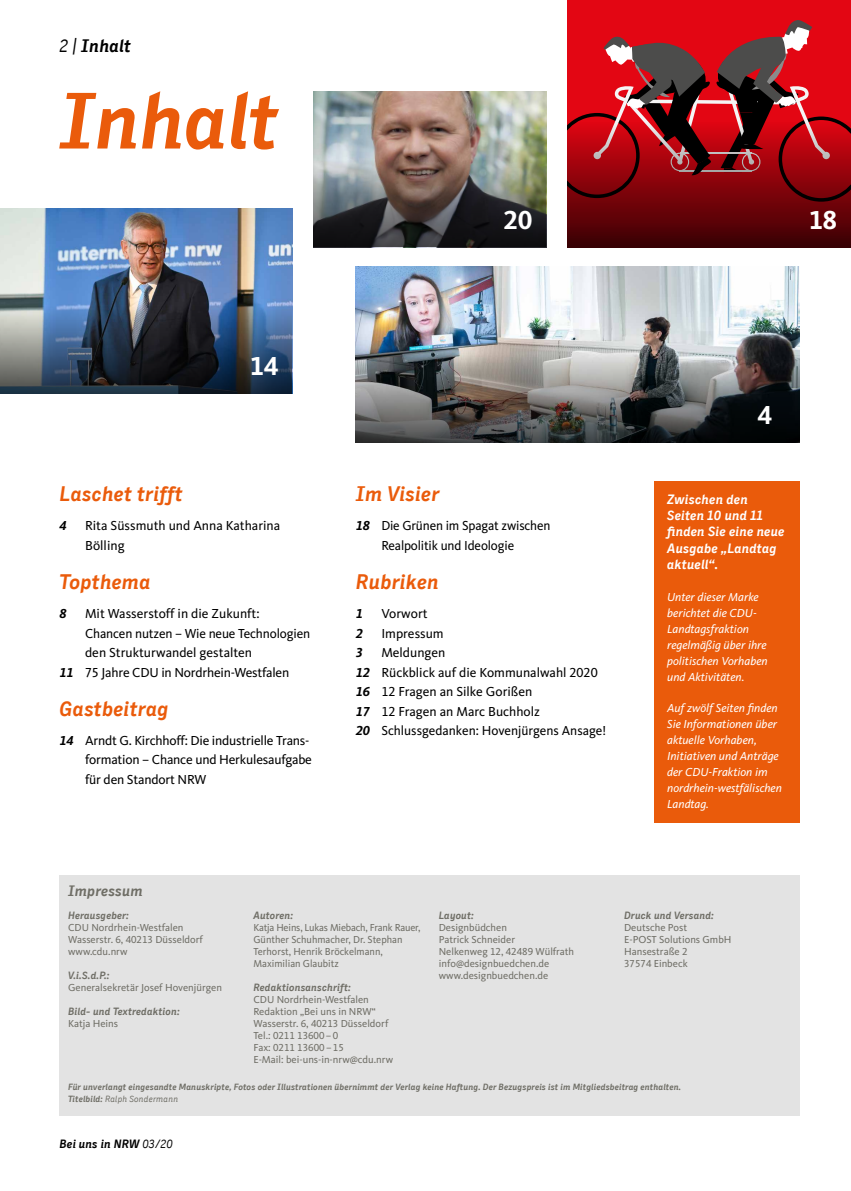
<style>
.page{position:relative;width:851px;height:1191px;background:#fff}
.page>*{position:absolute;margin:0;border:0;box-sizing:border-box;transform-origin:0 0}
.t1{font:700 27px "CDU Kievit Tab";color:#fff}
.t2{font:italic 700 21px "CDU Skopex";color:#ea5b0b}
.t3{font:italic 700 18px "CDU Skopex";color:#000}
.t4{font:italic 700 15px "CDU Skopex";color:#6f6e66}
.t5{font:13.5px/19.5px "CDU Kievit Tab";letter-spacing:-.005em;color:#000}
.t6{font:italic 700 13.5px/16.2px "CDU Skopex";color:#fff}
.t7{font:italic 700 13.5px "CDU Kievit Tab";color:#000}
.t8{font:italic 12px/15.9px "CDU Kievit Tab";color:#fff}
.t9{font:italic 700 12px "CDU Skopex";color:#000}
.t10{font:10.5px/12px "CDU Kievit Tab";color:#6f6e66}
.t11{font:italic 700 10.5px "CDU Skopex";color:#6f6e66}
.t12{font:italic 700 9px/12px "CDU Skopex";color:#6f6e66}
.s1{font-weight:400}
.s2{font-weight:700;font-style:italic}
</style>
<div class="page">
<div style="left:567px;top:0;width:283px;height:247px;background:#e30613"></div>
<img style="left:313px;top:91px;width:233px;height:69px">
<img style="left:0;top:208px;width:292px;height:98px">
<img style="left:0;top:306px;width:292px;height:88px">
<img style="left:313px;top:160px;width:233px;height:87px">
<svg style="left:59px;top:91px;width:220px;height:59px"></svg>
<div style="left:654px;top:481px;width:145px;height:342px;background:#ea5b0b"></div>
<div style="left:60px;top:875px;width:739px;height:240px;background:#e3e3e3"></div>
<img style="left:355px;top:267px;width:444px;height:88px">
<svg style="left:572px;top:20px;width:268px;height:101px"></svg>
<svg style="left:567px;top:121px;width:283px;height:126px;background:#7b080e"></svg>
<svg style="left:355px;top:355px;width:444px;height:87px;background:#595959"></svg>
<h3 class="t3" style="left:60px;top:35px;width:73px"><span class="s1">2 |</span> Inhalt</h3>
<h1 class="t1" style="left:504px;top:204px;width:30px">20</h1>
<h1 class="t1" style="left:808px;top:204px;width:30px">18</h1>
<h1 class="t1" style="left:250px;top:350px;width:30px">14</h1>
<h2 class="t2" style="left:60px;top:481px;width:125px">Laschet trifft</h2>
<p class="t7" style="left:60px;top:517px;width:9px">4</p>
<p class="t5" style="left:85px;top:516px;width:197px">Rita Süssmuth und Anna Katharina<br>Bölling</p>
<h2 class="t2" style="left:60px;top:569px;width:93px">Topthema</h2>
<p class="t7" style="left:60px;top:605px;width:9px">8</p>
<p class="t5" style="left:85px;top:604px;width:176px">Mit Wasserstoff in die Zukunft:</p>
<p class="t5" style="left:85px;top:623px;width:227px">Chancen nutzen – Wie neue Technologien</p>
<p class="t5" style="left:85px;top:643px;width:169px">den Strukturwandel gestalten</p>
<p class="t5" style="left:60px;top:662px;width:231px"><span class="s2">11</span> 75 Jahre CDU in Nordrhein-Westfalen</p>
<h2 class="t2" style="left:60px;top:696px;width:111px">Gastbeitrag</h2>
<p class="t5" style="left:85px;top:730px;width:228px;text-indent:-26px"><span class="s2">14</span> Arndt G. Kirchhoff: Die industrielle Trans&shy;formation – Chance und Herkulesaufgabe für den Standort NRW</p>
<h2 class="t2" style="left:356px;top:481px;width:85px">Im Visier</h2>
<p class="t5" style="left:381px;top:516px;width:171px;text-indent:-26px"><span class="s2">18</span> Die Grünen im Spagat zwischen<br>Realpolitik und Ideologie</p>
<h2 class="t2" style="left:356px;top:569px;width:85px">Rubriken</h2>
<p class="t7" style="left:356px;top:605px;width:9px">1</p>
<p class="t5" style="left:381px;top:604px;width:48px">Vorwort</p>
<p class="t7" style="left:356px;top:625px;width:9px">2</p>
<p class="t5" style="left:381px;top:623px;width:64px">Impressum</p>
<p class="t7" style="left:356px;top:644px;width:9px">3</p>
<p class="t5" style="left:356px;top:643px;width:252px;text-indent:26px">Meldungen<br><span class="s2">12</span> Rückblick auf die Kommunalwahl 2020<br><span class="s2">16</span> 12 Fragen an Silke Gorißen<br><span class="s2">17</span> 12 Fragen an Marc Buchholz<br><span class="s2">20</span> Schlussgedanken: Hovenjürgens Ansage!</p>
<h1 class="t1" style="left:757px;top:399px;width:16px">4</h1>
<p class="t6" style="left:667px;top:491px;width:119px">Zwischen den<br>Seiten 10 und 11 finden Sie eine neue<br>Ausgabe „Landtag aktuell“.</p>
<p class="t8" style="left:667px;top:589px;width:102px">Unter dieser Marke berichtet die CDU-<br>Landtagsfraktion regelmäßig über ihre politischen Vorhaben und Aktivitäten.</p>
<p class="t8" style="left:667px;top:700px;width:116px">Auf zwölf Seiten finden<br>Sie Informationen über aktuelle Vorhaben,<br>Initiativen und Anträge der CDU-Fraktion im nordrhein-westfälischen<br>Landtag.</p>
<h3 class="t4" style="left:68px;top:881px;width:76px">Impressum</h3>
<p class="t11" style="left:68px;top:909px;width:63px">Herausgeber:</p>
<p class="t10" style="left:68px;top:921px;width:136px">CDU Nordrhein-Westfalen<br>Wasserstr. 6, 40213 Düsseldorf www.cdu.nrw</p>
<p class="t11" style="left:68px;top:969px;width:43px">V.i.S.d.P.:</p>
<p class="t10" style="left:68px;top:981px;width:155px">Generalsekretär Josef Hovenjürgen</p>
<p class="t11" style="left:68px;top:1005px;width:113px">Bild- und Textredaktion:</p>
<p class="t10" style="left:68px;top:1017px;width:52px">Katja Heins</p>
<p class="t11" style="left:253px;top:909px;width:41px">Autoren:</p>
<p class="t10" style="left:253px;top:921px;width:168px">Katja Heins, Lukas Miebach, Frank Rauer,<br>Günther Schuhmacher, Dr. Stephan<br>Terhorst, Henrik Bröckelmann,<br>Maximilian Glaubitz</p>
<p class="t11" style="left:253px;top:981px;width:99px">Redaktionsanschrift:</p>
<p class="t10" style="left:253px;top:993px;width:141px">CDU Nordrhein-Westfalen<br>Redaktion „Bei uns in NRW“<br>Wasserstr. 6, 40213 Düsseldorf<br>Tel.: 0211 13600–0<br>Fax: 0211 13600–15<br>E-Mail: bei-uns-in-nrw@cdu.nrw</p>
<p class="t11" style="left:438px;top:909px;width:37px">Layout:</p>
<p class="t10" style="left:438px;top:921px;width:137px">Designbüdchen<br>Patrick Schneider<br>Nelkenweg 12, 42489 Wülfrath info@designbuedchen.de www.designbuedchen.de</p>
<p class="t11" style="left:624px;top:909px;width:91px">Druck und Versand:</p>
<p class="t10" style="left:624px;top:921px;width:109px">Deutsche Post<br>E-POST Solutions GmbH<br>Hansestraße 2<br>37574 Einbeck</p>
<p class="t12" style="left:68px;top:1080px;width:614px">Für unverlangt eingesandte Manuskripte, Fotos oder Illustrationen übernimmt der Verlag keine Haftung. Der Bezugspreis ist im Mitgliedsbeitrag enthalten.<br>Titelbild: <span class="s1">Ralph Sondermann</span></p>
<p class="t9" style="left:60px;top:1137px;width:115px">Bei uns in NRW <span class="s1">03/20</span></p>
</div>
